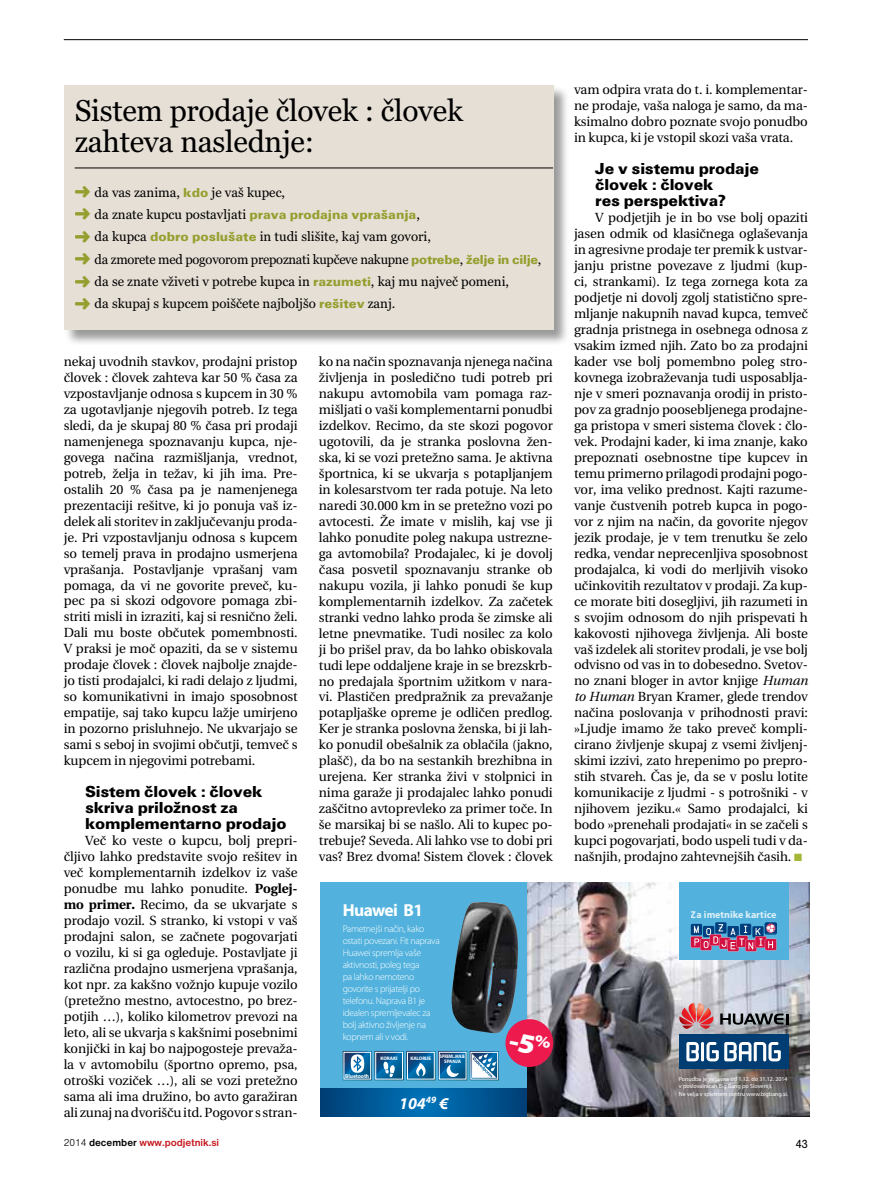
<style>
.page{position:relative;width:893px;height:1183px;background:#fff}
.page>*{position:absolute;margin:0;border:0;box-sizing:border-box;transform-origin:0 0}
.t1{font:30px/30px "Georgia X";letter-spacing:-.01em;color:#000}
.t2{font:700 17.4px "Myriad Pro";letter-spacing:-.03em;color:#fff}
.t3{font:16.5px/15.9px "Unitus TX Blac";letter-spacing:-.01em;color:#000}
.t4{font:italic 700 16.5px "Myriad Pro";color:#fff}
.t5{font:13.2px/15.9px "Utopia X";letter-spacing:-.01em;color:#000;text-align:justify}
.t6{font:13.2px/22.4px "Georgia X";color:#000}
.t7{font:12px "Roctus SCTCEX";color:#000}
.t8{font:700 10.5px "Nimbus San X";color:#c4161c}
.t9{font:700 10.05px "Myriad Pro";color:#fff}
.t10{font:300 9.75px/12px "Myriad Pro";letter-spacing:-.03em;color:#fff}
.t11{font:6px/7.2px "Myriad Pro";color:#fff}
.t12{font:700 5.55px "Myriad Pro";letter-spacing:-.02em;color:#fff}
.t13{font:700 4.95px/5.2px "Myriad Pro";letter-spacing:-.02em;color:#fff;text-align:center;scale:.83 1}
.t14{font:700 4.95px "Myriad Pro";letter-spacing:-.02em;color:#fff}
.s1{color:#a5b639}
.s2{font-family:"Unitus TX Blac";font-size:13.5px;color:#a5b639}
.s3{font-weight:700}
.s4{font-style:italic}
.s5{font-family:"Nimbus San X Ligh";font-weight:400;color:#000}
.s6{color:#000}
</style>
<div class="page">
<hr style="left:64px;top:39px;width:744px;height:1px;background:#000">
<div style="left:64px;top:85px;width:506px;height:261px;background:#000;opacity:.4"></div>
<div style="left:64px;top:85px;width:489px;height:245px;background:#e6dfd5"></div>
<hr style="left:75px;top:168px;width:478px;height:1px;background:#000">
<img style="left:527px;top:882px;width:283px;height:234px">
<div style="left:321px;top:882px;width:206px;height:214px;background:#52b2dd"></div>
<svg style="left:321px;top:1088px;width:206px;height:28px;background:#005897"></svg>
<img style="left:451px;top:902px;width:67px;height:114px">
<div style="left:679px;top:882px;width:109px;height:77px;background:#52b2dd"></div>
<svg style="left:691px;top:922px;width:86px;height:29px"></svg>
<div style="left:679px;top:1034px;width:109px;height:34px;background:#003d73"></div>
<hr style="left:701px;top:1041px;width:3px;height:20px;background:#fff">
<svg style="left:706px;top:1042px;width:75px;height:19px"></svg>
<svg style="left:686px;top:1042px;width:13px;height:19px"></svg>
<svg style="left:720px;top:1013px;width:68px;height:11px"></svg>
<svg style="left:679px;top:1002px;width:35px;height:27px"></svg>
<svg style="left:343px;top:1016px;width:212px;height:64px"></svg>
<h1 class="t1" style="left:75px;top:96px;width:390px">Sistem prodaje človek : človek zahteva naslednje:</h1>
<p class="t6" style="left:75px;top:181px;width:468px"><span class="s1">➜</span> da vas zanima, <span class="s2">kdo</span> je vaš kupec,<br><span class="s1">➜</span> da znate kupcu postavljati <span class="s2">prava prodajna vprašanja</span>,<br><span class="s1">➜</span> da kupca <span class="s2">dobro poslušate</span> in tudi slišite, kaj vam govori,<br><span class="s1">➜</span> da zmorete med pogovorom prepoznati kupčeve nakupne <span class="s2">potrebe</span>, <span class="s2">želje in cilje</span>, <span class="s1">➜</span> da se znate vživeti v potrebe kupca in <span class="s2">razumeti</span>, kaj mu največ pomeni,<br><span class="s1">➜</span> da skupaj s kupcem poiščete najboljšo <span class="s2">rešitev</span> zanj.</p>
<p class="t5" style="left:64px;top:353px;width:235px">nekaj uvodnih stavkov, prodajni pristop človek : človek zahteva kar 50 % časa za vzpostavljanje odnosa s kupcem in 30 % za ugotavljanje njegovih potreb. Iz tega sledi, da je skupaj 80 % časa pri prodaji namenjenega spoznavanju kupca, nje&shy;govega načina razmišljanja, vrednot, potreb, želja in težav, ki jih ima. Pre&shy;ostalih 20 % časa pa je namenjenega prezentaciji rešitve, ki jo ponuja vaš iz&shy;delek ali storitev in zaključevanju proda&shy;je. Pri vzpostavljanju odnosa s kupcem so temelj prava in prodajno usmerjena vprašanja. Postavljanje vprašanj vam pomaga, da vi ne govorite preveč, ku&shy;pec pa si skozi odgovore pomaga zbi&shy;striti misli in izraziti, kaj si resnično želi.<br>Dali mu boste občutek pomembnosti.<br>V praksi je moč opaziti, da se v sistemu prodaje človek : človek najbolje znajde&shy;jo tisti prodajalci, ki radi delajo z ljudmi, so komunikativni in imajo sposobnost empatije, saj tako kupcu lažje umirjeno in pozorno prisluhnejo. Ne ukvarjajo se sami s seboj in svojimi občutji, temveč s kupcem in njegovimi potrebami.</p>
<p class="t3" style="left:85px;top:784px;width:203px">Sistem človek : človek skriva priložnost za komplementarno prodajo</p>
<p class="t5" style="left:64px;top:832px;width:235px;text-indent:21px">Več ko veste o kupcu, bolj prepri&shy;čljivo lahko predstavite svojo rešitev in več komplementarnih izdelkov iz vaše ponudbe mu lahko ponudite. <span class="s3">Poglej&shy;mo primer.</span> Recimo, da se ukvarjate s prodajo vozil. S stranko, ki vstopi v vaš prodajni salon, se začnete pogovarjati o vozilu, ki si ga ogleduje. Postavljate ji različna prodajno usmerjena vprašanja, kot npr. za kakšno vožnjo kupuje vozilo (pretežno mestno, avtocestno, po brez&shy;potjih …), koliko kilometrov prevozi na leto, ali se ukvarja s kakšnimi posebnimi konjički in kaj bo najpogosteje prevaža&shy;la v avtomobilu (športno opremo, psa, otroški voziček …), ali se vozi pretežno sama ali ima družino, bo avto garažiran ali zunaj na dvorišču itd. Pogovor s stran-</p>
<p class="t5" style="left:319px;top:353px;width:235px">ko na način spoznavanja njenega načina življenja in posledično tudi potreb pri nakupu avtomobila vam pomaga raz&shy;mišljati o vaši komplementarni ponudbi izdelkov. Recimo, da ste skozi pogovor ugotovili, da je stranka poslovna žen&shy;ska, ki se vozi pretežno sama. Je aktivna športnica, ki se ukvarja s potapljanjem in kolesarstvom ter rada potuje. Na leto naredi 30.000 km in se pretežno vozi po avtocesti. Že imate v mislih, kaj vse ji lahko ponudite poleg nakupa ustrezne&shy;ga avtomobila? Prodajalec, ki je dovolj časa posvetil spoznavanju stranke ob nakupu vozila, ji lahko ponudi še kup komplementarnih izdelkov. Za začetek stranki vedno lahko proda še zimske ali letne pnevmatike. Tudi nosilec za kolo ji bo prišel prav, da bo lahko obiskovala tudi lepe oddaljene kraje in se brezskrb&shy;no predajala športnim užitkom v nara&shy;vi. Plastičen predpražnik za prevažanje potapljaške opreme je odličen predlog.<br>Ker je stranka poslovna ženska, bi ji lah&shy;ko ponudil obešalnik za oblačila (jakno, plašč), da bo na sestankih brezhibna in urejena. Ker stranka živi v stolpnici in nima garaže ji prodajalec lahko ponudi zaščitno avtoprevleko za primer toče. In še marsikaj bi se našlo. Ali to kupec po&shy;trebuje? Seveda. Ali lahko vse to dobi pri vas? Brez dvoma! Sistem človek : človek</p>
<h2 class="t2" style="left:343px;top:898px;width:82px">Huawei B1</h2>
<p class="t10" style="left:343px;top:922px;width:99px">Pametnejši način, kako ostati povezani. Fit naprava<br>Huawei spremlja vaše aktivnosti, poleg tega<br>pa lahko nemoteno govorite s prijatelji po telefonu. Naprava B1 je idealen spremljevalec za bolj aktivno življenje na kopnem ali v vodi.</p>
<p class="t12" style="left:345px;top:1071px;width:26px">Bluetooth</p>
<p class="t14" style="left:381px;top:1054px;width:18px">KORAKI</p>
<p class="t14" style="left:410px;top:1054px;width:22px">KALORIJE</p>
<p class="t13" style="left:440px;top:1053px;width:32px">SPREMLJANJE<br>SPANJA</p>
<p class="t4" style="left:399px;top:1091px;width:51px">104<sup>49</sup> €</p>
<p class="t5" style="left:574px;top:81px;width:235px">vam odpira vrata do t. i. komplementar&shy;ne prodaje, vaša naloga je samo, da ma&shy;ksimalno dobro poznate svojo ponudbo in kupca, ki je vstopil skozi vaša vrata.</p>
<p class="t3" style="left:595px;top:160px;width:165px">Je v sistemu prodaje človek : človek<br>res perspektiva?</p>
<p class="t5" style="left:574px;top:209px;width:235px;text-indent:21px">V podjetjih je in bo vse bolj opaziti jasen odmik od klasičnega oglaševanja in agresivne prodaje ter premik k ustvar&shy;janju pristne povezave z ljudmi (kup&shy;ci, strankami). Iz tega zornega kota za podjetje ni dovolj zgolj statistično spre&shy;mljanje nakupnih navad kupca, temveč gradnja pristnega in osebnega odnosa z vsakim izmed njih. Zato bo za prodajni kader vse bolj pomembno poleg stro&shy;kovnega izobraževanja tudi usposablja&shy;nje v smeri poznavanja orodij in pristo&shy;pov za gradnjo poosebljenega prodajne&shy;ga pristopa v smeri sistema človek : člo&shy;vek. Prodajni kader, ki ima znanje, kako prepoznati osebnostne tipe kupcev in temu primerno prilagodi prodajni pogo&shy;vor, ima veliko prednost. Kajti razume&shy;vanje čustvenih potreb kupca in pogo&shy;vor z njim na način, da govorite njegov jezik prodaje, je v tem trenutku še zelo redka, vendar neprecenljiva sposobnost prodajalca, ki vodi do merljivih visoko učinkovitih rezultatov v prodaji. Za kup&shy;ce morate biti dosegljivi, jih razumeti in s svojim odnosom do njih prispevati h kakovosti njihovega življenja. Ali boste vaš izdelek ali storitev prodali, je vse bolj odvisno od vas in to dobesedno. Svetov&shy;no znani bloger in avtor knjige <span class="s4">Human to Human</span> Bryan Kramer, glede trendov načina poslovanja v prihodnosti pravi: »Ljudje imamo že tako preveč kompli&shy;cirano življenje skupaj z vsemi življenj&shy;skimi izzivi, zato hrepenimo po prepro&shy;stih stvareh. Čas je, da se v poslu lotite komunikacije z ljudmi - s potrošniki - v njihovem jeziku.« Samo prodajalci, ki bodo »prenehali prodajati« in se začeli s kupci pogovarjati, bodo uspeli tudi v da&shy;našnjih, prodajno zahtevnejših časih. <span class="s1">■</span></p>
<p class="t9" style="left:691px;top:907px;width:87px">Za imetnike kartice</p>
<p class="t11" style="left:679px;top:1075px;width:111px">Ponudba je veljavna od 1.12. do 31.12. 2014 v poslovalnicah Big Bang po Sloveniji.<br>Ne velja v spletnem centru www.bigbang.si.</p>
<p class="t8" style="left:64px;top:1136px;width:157px"><span class="s5">2014</span> <span class="s6">december</span> www.podjetnik.si</p>
<p class="t7" style="left:796px;top:1135px;width:13px">43</p>
</div>
